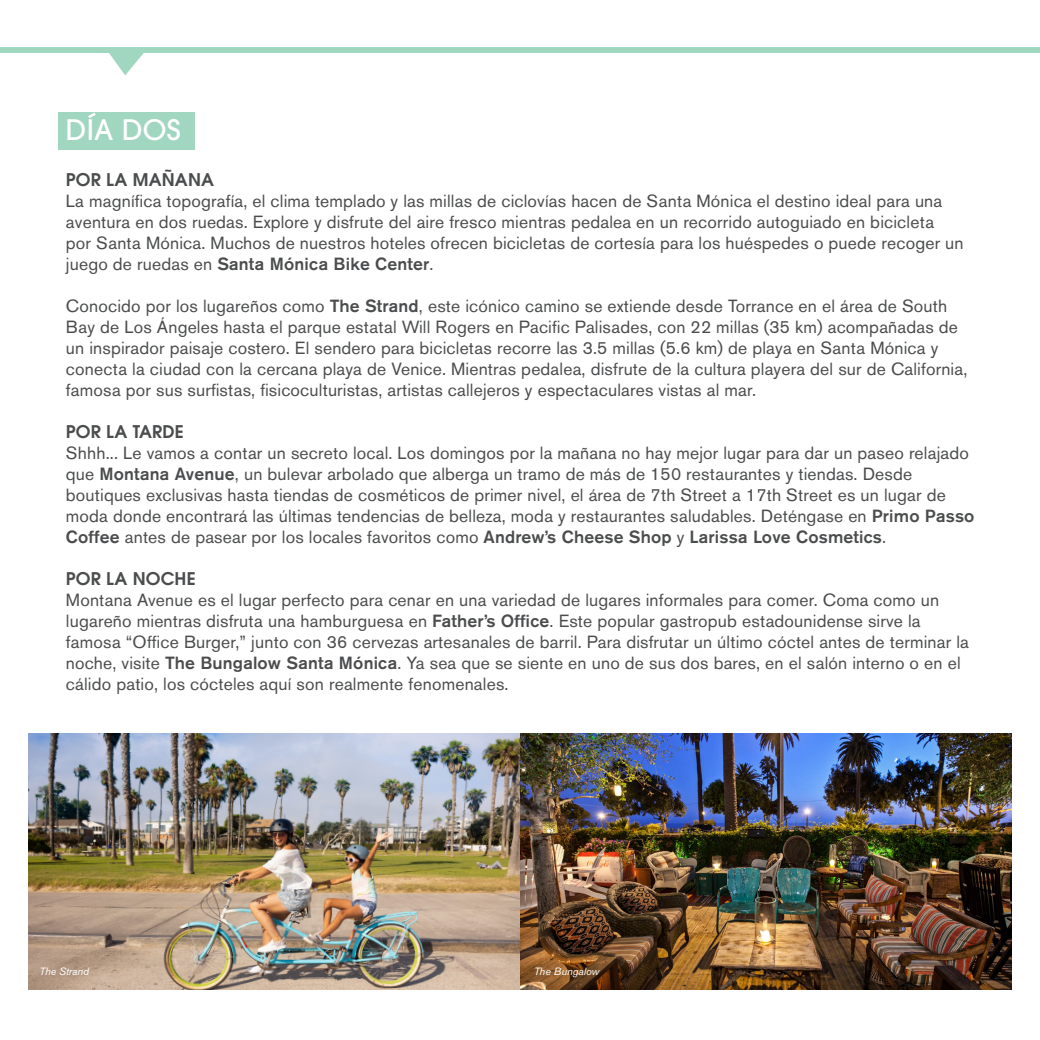
<style>
.page{position:relative;width:1040px;height:1040px;background:#fff}
.page>*{position:absolute;margin:0;border:0;box-sizing:border-box;transform-origin:0 0}
.t1{font:500 28px "ITC Avant Garde Pro";letter-spacing:.01em;color:#fff}
.t2{font:17.5px/21px "Akzidenz Grotesk BE";letter-spacing:.01em;color:#4b4c4d}
.t3{font:600 17.5px "ITC Avant Garde Pro";letter-spacing:.01em;color:#4b4c4d}
.t4{font:italic 10.5px "Akzidenz Grotesk BE";color:#fff}
.s1{font-weight:500}
</style>
<div class="page">
<div style="left:59px;top:112px;width:136px;height:37px;background:#a1d6c0"></div>
<svg style="left:109px;top:53px;width:35px;height:22px"></svg>
<div style="left:0;top:47px;width:1040px;height:6px;background:#a1d6c0"></div>
<img style="left:29px;top:733px;width:982px;height:256px">
<p class="t1" style="left:66px;top:112px;width:116px">DÍA DOS</p>
<p class="t3" style="left:66px;top:168px;width:150px">POR LA MAÑANA</p>
<p class="t2" style="left:66px;top:190px;width:899px">La magnífica topografía, el clima templado y las millas de ciclovías hacen de Santa Mónica el destino ideal para una aventura en dos ruedas. Explore y disfrute del aire fresco mientras pedalea en un recorrido autoguiado en bicicleta<br>por Santa Mónica. Muchos de nuestros hoteles ofrecen bicicletas de cortesía para los huéspedes o puede recoger un juego de ruedas en <span class="s1">Santa Mónica Bike Center</span>.</p>
<p class="t2" style="left:66px;top:295px;width:903px">Conocido por los lugareños como <span class="s1">The Strand</span>, este icónico camino se extiende desde Torrance en el área de South Bay de Los Ángeles hasta el parque estatal Will Rogers en Pacific Palisades, con 22 millas (35 km) acompañadas de un inspirador paisaje costero. El sendero para bicicletas recorre las 3.5 millas (5.6 km) de playa en Santa Mónica y conecta la ciudad con la cercana playa de Venice. Mientras pedalea, disfrute de la cultura playera del sur de California, famosa por sus surfistas, fisicoculturistas, artistas callejeros y espectaculares vistas al mar.</p>
<p class="t3" style="left:66px;top:420px;width:120px">POR LA TARDE</p>
<p class="t2" style="left:66px;top:442px;width:910px">Shhh... Le vamos a contar un secreto local. Los domingos por la mañana no hay mejor lugar para dar un paseo relajado que <span class="s1">Montana Avenue</span>, un bulevar arbolado que alberga un tramo de más de 150 restaurantes y tiendas. Desde boutiques exclusivas hasta tiendas de cosméticos de primer nivel, el área de 7th Street a 17th Street es un lugar de moda donde encontrará las últimas tendencias de belleza, moda y restaurantes saludables. Deténgase en <span class="s1">Primo Passo Coffee</span> antes de pasear por los locales favoritos como <span class="s1">Andrew’s Cheese Shop</span> y <span class="s1">Larissa Love Cosmetics</span>.</p>
<p class="t3" style="left:66px;top:567px;width:131px">POR LA NOCHE</p>
<p class="t2" style="left:66px;top:589px;width:904px">Montana Avenue es el lugar perfecto para cenar en una variedad de lugares informales para comer. Coma como un lugareño mientras disfruta una hamburguesa en <span class="s1">Father’s Office</span>. Este popular gastropub estadounidense sirve la famosa “Office Burger,” junto con 36 cervezas artesanales de barril. Para disfrutar un último cóctel antes de terminar la noche, visite <span class="s1">The Bungalow Santa Mónica</span>. Ya sea que se siente en uno de sus dos bares, en el salón interno o en el cálido patio, los cócteles aquí son realmente fenomenales.</p>
<p class="t4" style="left:40px;top:964px;width:51px">The Strand</p>
<p class="t4" style="left:534px;top:964px;width:67px">The Bungalow</p>
</div>
